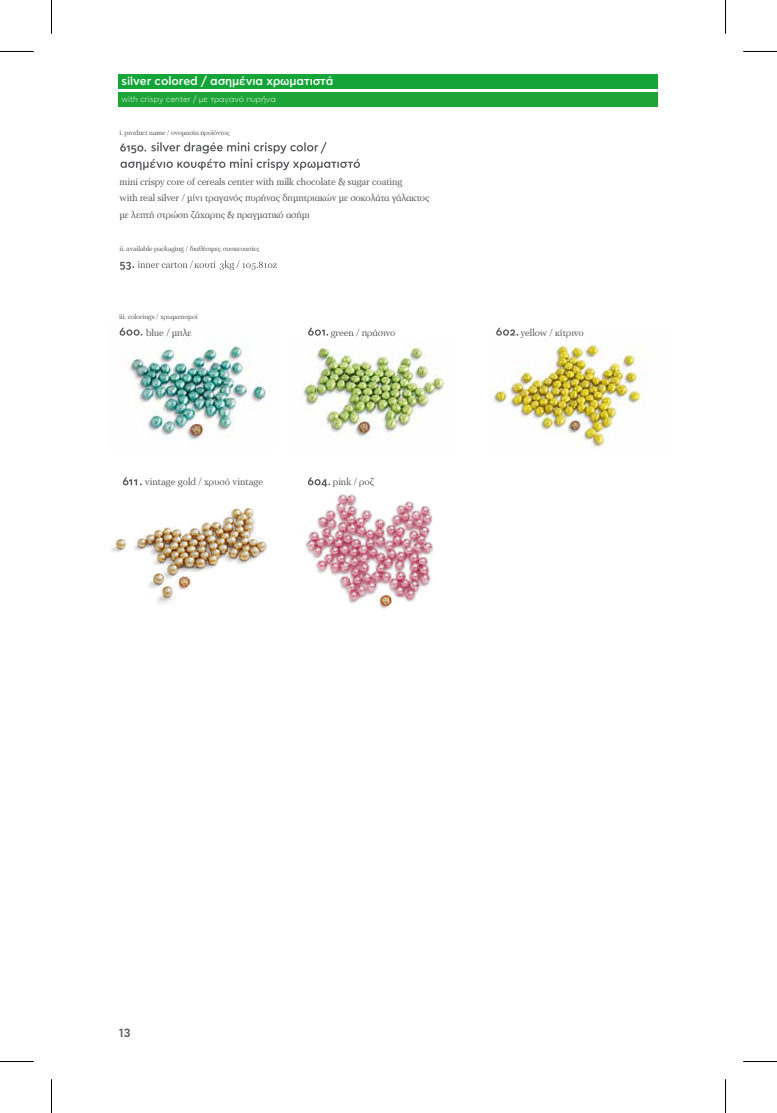
<style>
.page{position:relative;width:777px;height:1113px;background:#fff}
.page>*{position:absolute;margin:0;border:0;box-sizing:border-box;transform-origin:0 0}
.t1{font:500 11.88px "CF Asty Std";letter-spacing:-.01em;color:#fff}
.t2{font:500 11.88px "CF Asty Std";color:#58595b}
.t3{font:10.12px/16.6px "PF Regal Text Pro Regular B";letter-spacing:-.01em;color:#58595b}
.t4{font:300 8.38px "CF Asty Std";letter-spacing:-.01em;color:#fff}
.t5{font:7.25px "PF Regal Text Pro Regular B";letter-spacing:-.01em;color:#58595b}
.s1{font-size:11.38px}
</style>
<div class="page">
<img style="left:310px;top:494px;width:124px;height:110px">
<img style="left:111px;top:482px;width:199px;height:122px">
<div style="left:119px;top:74px;width:538px;height:15px;background:#13a538"></div>
<div style="left:119px;top:92px;width:538px;height:15px;background:#1ea538"></div>
<img style="left:122px;top:327px;width:144px;height:113px">
<img style="left:488px;top:334px;width:159px;height:114px">
<img style="left:303px;top:346px;width:142px;height:92px">
<svg style="left:120px;top:142px;width:240px;height:28px"></svg>
<svg style="left:120px;top:260px;width:157px;height:10px"></svg>
<svg style="left:308px;top:328px;width:20px;height:8px"></svg>
<svg style="left:119px;top:328px;width:23px;height:8px"></svg>
<svg style="left:496px;top:328px;width:22px;height:8px"></svg>
<svg style="left:307px;top:477px;width:23px;height:10px"></svg>
<img style="left:367px;top:583px;width:37px;height:26px">
<img style="left:166px;top:564px;width:37px;height:35px">
<hr style="left:0;top:51px;width:34px;height:1px;background:#000">
<hr style="left:742px;top:51px;width:34px;height:1px;background:#000">
<hr style="left:0;top:1061px;width:34px;height:1px;background:#000">
<hr style="left:742px;top:1061px;width:34px;height:1px;background:#000">
<hr style="left:51px;top:0;width:1px;height:34px;background:#000">
<hr style="left:51px;top:1079px;width:1px;height:34px;background:#000">
<hr style="left:724px;top:0;width:1px;height:34px;background:#000">
<hr style="left:724px;top:1079px;width:1px;height:34px;background:#000">
<svg style="left:123px;top:477px;width:19px;height:8px"></svg>
<p class="t1" style="left:121px;top:74px;width:213px">s<span class="s1">il</span>ver colored / ασημένια χρωματιστά</p>
<p class="t4" style="left:122px;top:94px;width:156px">with crispy center / με τραγανό πυρήνα</p>
<p class="t5" style="left:119px;top:128px;width:112px">i. product name / ονοµασία προϊόντος</p>
<p class="t3" style="left:119px;top:173px;width:311px">mini crispy core of cereals center with milk chocolate &amp; sugar coating<br>with real silver / µίνι τραγανός πυρήνας δηµητριακών µε σοκολάτα γάλακτος µε λεπτή στρώση ζάχαρης &amp; πραγµατικό ασήµι</p>
<p class="t5" style="left:119px;top:245px;width:141px">ii. available packaging / διαθέσιµες συσκευασίες</p>
<p class="t5" style="left:119px;top:312px;width:80px">iii. colorings / χρωµατισµοί</p>
<p class="t3" style="left:146px;top:324px;width:47px">blue / µπλε</p>
<p class="t3" style="left:520px;top:324px;width:64px">yellow / κίτρινο</p>
<p class="t3" style="left:331px;top:324px;width:66px">green / πράσινο</p>
<p class="t3" style="left:145px;top:474px;width:120px">vintage gold / χρυσό vintage</p>
<p class="t3" style="left:333px;top:474px;width:42px">pink / ροζ</p>
<p class="t2" style="left:119px;top:1026px;width:13px">13</p>
</div>
